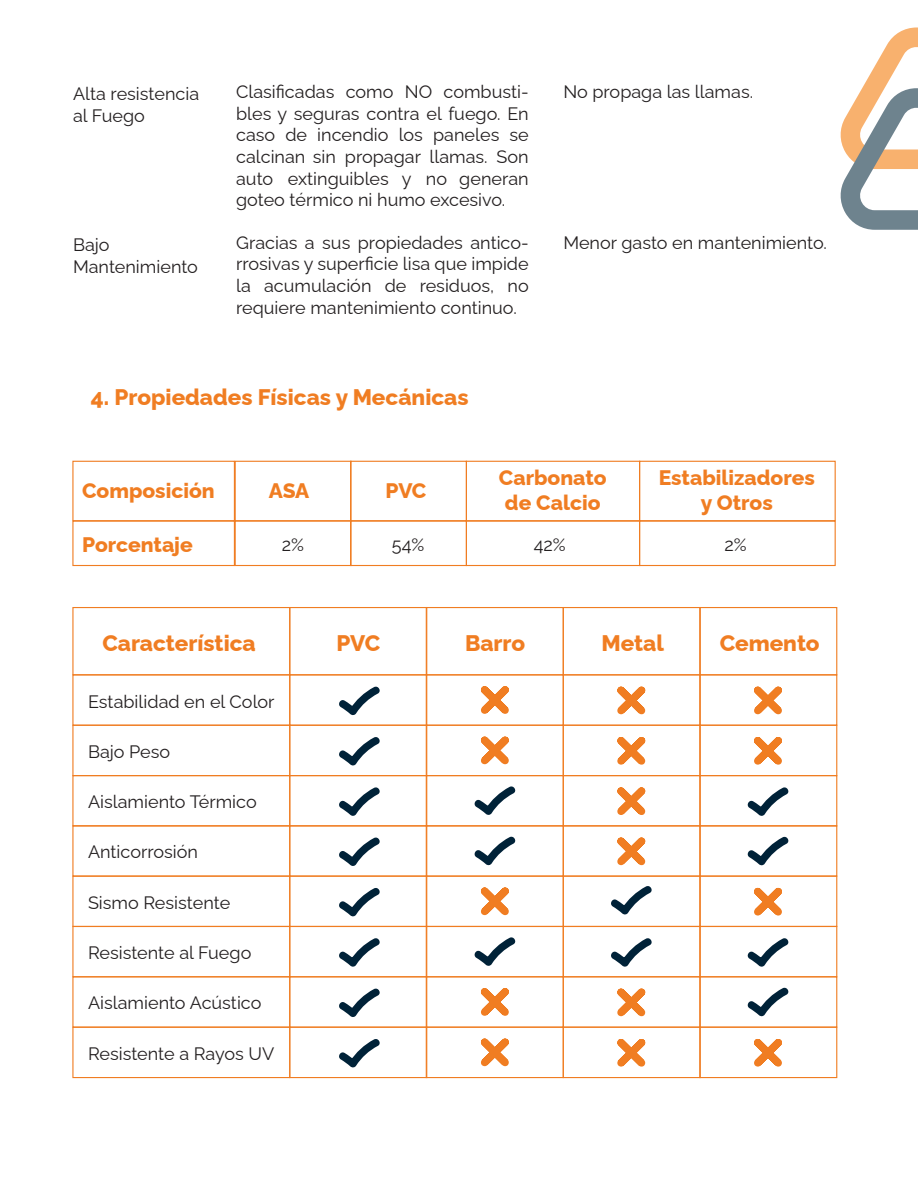
<style>
.page{position:relative;width:918px;height:1188px;background:#fff}
.page>*{position:absolute;margin:0;border:0;box-sizing:border-box;transform-origin:0 0}
.t1{font:800 22.5px "Raleway";color:#f07d22}
.t2{font:800 21px/25.2px "Raleway";color:#f07d22}
.t3{font:18px/21.6px "Raleway";color:#231f20}
</style>
<div class="page">
<div style="left:72px;top:607px;width:218px;height:68px;border:1px solid #f07d22"></div>
<div style="left:289px;top:607px;width:138px;height:68px;border:1px solid #f07d22"></div>
<div style="left:426px;top:607px;width:138px;height:68px;border:1px solid #f07d22"></div>
<div style="left:563px;top:607px;width:138px;height:68px;border:1px solid #f07d22"></div>
<div style="left:699px;top:607px;width:138px;height:68px;border:1px solid #f07d22"></div>
<div style="left:72px;top:674px;width:218px;height:52px;border:1px solid #f07d22"></div>
<div style="left:289px;top:674px;width:138px;height:52px;border:1px solid #f07d22"></div>
<div style="left:426px;top:674px;width:138px;height:52px;border:1px solid #f07d22"></div>
<div style="left:563px;top:674px;width:138px;height:52px;border:1px solid #f07d22"></div>
<div style="left:699px;top:674px;width:138px;height:52px;border:1px solid #f07d22"></div>
<svg style="left:339px;top:686px;width:41px;height:30px"></svg>
<svg style="left:481px;top:686px;width:28px;height:28px"></svg>
<svg style="left:617px;top:686px;width:29px;height:29px"></svg>
<svg style="left:754px;top:686px;width:28px;height:29px"></svg>
<div style="left:72px;top:725px;width:218px;height:51px;border:1px solid #f07d22"></div>
<div style="left:289px;top:725px;width:138px;height:51px;border:1px solid #f07d22"></div>
<div style="left:426px;top:725px;width:138px;height:51px;border:1px solid #f07d22"></div>
<div style="left:563px;top:725px;width:138px;height:51px;border:1px solid #f07d22"></div>
<div style="left:699px;top:725px;width:138px;height:51px;border:1px solid #f07d22"></div>
<svg style="left:339px;top:737px;width:41px;height:29px"></svg>
<svg style="left:481px;top:736px;width:28px;height:29px"></svg>
<svg style="left:617px;top:737px;width:29px;height:28px"></svg>
<svg style="left:754px;top:737px;width:28px;height:28px"></svg>
<div style="left:72px;top:775px;width:218px;height:52px;border:1px solid #f07d22"></div>
<div style="left:289px;top:775px;width:138px;height:52px;border:1px solid #f07d22"></div>
<div style="left:426px;top:775px;width:138px;height:52px;border:1px solid #f07d22"></div>
<div style="left:563px;top:775px;width:138px;height:52px;border:1px solid #f07d22"></div>
<div style="left:699px;top:775px;width:138px;height:52px;border:1px solid #f07d22"></div>
<svg style="left:339px;top:787px;width:41px;height:29px"></svg>
<svg style="left:617px;top:787px;width:29px;height:28px"></svg>
<div style="left:72px;top:825px;width:218px;height:52px;border:1px solid #f07d22"></div>
<div style="left:289px;top:825px;width:138px;height:52px;border:1px solid #f07d22"></div>
<div style="left:426px;top:825px;width:138px;height:52px;border:1px solid #f07d22"></div>
<div style="left:563px;top:825px;width:138px;height:52px;border:1px solid #f07d22"></div>
<div style="left:699px;top:825px;width:138px;height:52px;border:1px solid #f07d22"></div>
<svg style="left:339px;top:837px;width:41px;height:29px"></svg>
<svg style="left:617px;top:837px;width:29px;height:29px"></svg>
<div style="left:72px;top:876px;width:218px;height:51px;border:1px solid #f07d22"></div>
<div style="left:289px;top:876px;width:138px;height:51px;border:1px solid #f07d22"></div>
<div style="left:426px;top:876px;width:138px;height:51px;border:1px solid #f07d22"></div>
<div style="left:563px;top:876px;width:138px;height:51px;border:1px solid #f07d22"></div>
<div style="left:699px;top:876px;width:138px;height:51px;border:1px solid #f07d22"></div>
<svg style="left:339px;top:888px;width:41px;height:29px"></svg>
<svg style="left:481px;top:887px;width:28px;height:29px"></svg>
<svg style="left:754px;top:887px;width:28px;height:29px"></svg>
<div style="left:72px;top:926px;width:218px;height:51px;border:1px solid #f07d22"></div>
<div style="left:289px;top:926px;width:138px;height:51px;border:1px solid #f07d22"></div>
<div style="left:426px;top:926px;width:138px;height:51px;border:1px solid #f07d22"></div>
<div style="left:563px;top:926px;width:138px;height:51px;border:1px solid #f07d22"></div>
<div style="left:699px;top:926px;width:138px;height:51px;border:1px solid #f07d22"></div>
<svg style="left:339px;top:938px;width:41px;height:29px"></svg>
<div style="left:72px;top:976px;width:218px;height:52px;border:1px solid #f07d22"></div>
<div style="left:289px;top:976px;width:138px;height:52px;border:1px solid #f07d22"></div>
<div style="left:426px;top:976px;width:138px;height:52px;border:1px solid #f07d22"></div>
<div style="left:563px;top:976px;width:138px;height:52px;border:1px solid #f07d22"></div>
<div style="left:699px;top:976px;width:138px;height:52px;border:1px solid #f07d22"></div>
<svg style="left:339px;top:988px;width:41px;height:29px"></svg>
<svg style="left:481px;top:988px;width:28px;height:28px"></svg>
<svg style="left:617px;top:988px;width:29px;height:29px"></svg>
<div style="left:72px;top:1027px;width:218px;height:51px;border:1px solid #f07d22"></div>
<div style="left:289px;top:1027px;width:138px;height:51px;border:1px solid #f07d22"></div>
<div style="left:426px;top:1027px;width:138px;height:51px;border:1px solid #f07d22"></div>
<div style="left:563px;top:1027px;width:138px;height:51px;border:1px solid #f07d22"></div>
<div style="left:699px;top:1027px;width:138px;height:51px;border:1px solid #f07d22"></div>
<svg style="left:339px;top:1039px;width:41px;height:29px"></svg>
<svg style="left:481px;top:1038px;width:28px;height:29px"></svg>
<svg style="left:617px;top:1039px;width:29px;height:28px"></svg>
<svg style="left:754px;top:1039px;width:28px;height:28px"></svg>
<svg style="left:474px;top:786px;width:42px;height:29px"></svg>
<svg style="left:474px;top:836px;width:42px;height:30px"></svg>
<svg style="left:474px;top:937px;width:42px;height:29px"></svg>
<svg style="left:611px;top:886px;width:41px;height:29px"></svg>
<svg style="left:611px;top:938px;width:41px;height:29px"></svg>
<svg style="left:747px;top:787px;width:42px;height:29px"></svg>
<svg style="left:747px;top:836px;width:42px;height:30px"></svg>
<svg style="left:747px;top:938px;width:42px;height:29px"></svg>
<svg style="left:747px;top:987px;width:42px;height:30px"></svg>
<div style="left:72px;top:461px;width:163px;height:60px;border:1px solid #f07d22"></div>
<div style="left:235px;top:461px;width:117px;height:60px;border:1px solid #f07d22"></div>
<div style="left:350px;top:461px;width:117px;height:60px;border:1px solid #f07d22"></div>
<div style="left:466px;top:461px;width:174px;height:60px;border:1px solid #f07d22"></div>
<div style="left:639px;top:461px;width:197px;height:60px;border:1px solid #f07d22"></div>
<div style="left:72px;top:521px;width:163px;height:45px;border:1px solid #f07d22"></div>
<div style="left:235px;top:521px;width:117px;height:45px;border:1px solid #f07d22"></div>
<div style="left:350px;top:521px;width:117px;height:45px;border:1px solid #f07d22"></div>
<div style="left:466px;top:521px;width:174px;height:45px;border:1px solid #f07d22"></div>
<div style="left:639px;top:521px;width:197px;height:45px;border:1px solid #f07d22"></div>
<svg style="left:841px;top:27px;width:77px;height:203px"></svg>
<p class="t3" style="left:73px;top:81px;width:128px">Alta resistencia al Fuego</p>
<p class="t3" style="left:236px;top:79px;width:294px;text-align:justify">Clasificadas como NO combusti&shy;bles y seguras contra el fuego. En caso de incendio los paneles se calcinan sin propagar llamas. Son auto extinguibles y no generan goteo térmico ni humo excesivo.</p>
<p class="t3" style="left:563px;top:79px;width:191px">No propaga las llamas.</p>
<p class="t3" style="left:73px;top:232px;width:126px">Bajo<br>Mantenimiento</p>
<p class="t3" style="left:236px;top:230px;width:294px;text-align:justify">Gracias a sus propiedades antico&shy;rrosivas y superficie lisa que impide la acumulación de residuos, no requiere mantenimiento continuo.</p>
<p class="t3" style="left:563px;top:230px;width:265px">Menor gasto en mantenimiento.</p>
<p class="t1" style="left:91px;top:379px;width:379px">4. Propiedades Físicas y Mecánicas</p>
<p class="t2" style="left:82px;top:476px;width:134px">Composición</p>
<p class="t2" style="left:269px;top:476px;width:42px">ASA</p>
<p class="t2" style="left:386px;top:476px;width:42px">PVC</p>
<p class="t2" style="left:499px;top:462px;width:109px">Carbonato de Calcio</p>
<p class="t2" style="left:659px;top:462px;width:158px;text-align:center">Estabilizadores y Otros</p>
<p class="t2" style="left:82px;top:530px;width:112px">Porcentaje</p>
<p class="t3" style="left:282px;top:532px;width:24px">2%</p>
<p class="t3" style="left:392px;top:532px;width:34px">54%</p>
<p class="t3" style="left:534px;top:532px;width:34px">42%</p>
<p class="t3" style="left:725px;top:532px;width:24px">2%</p>
<p class="t1" style="left:102px;top:625px;width:155px">Característica</p>
<p class="t1" style="left:336px;top:625px;width:45px">PVC</p>
<p class="t1" style="left:465px;top:625px;width:62px">Barro</p>
<p class="t1" style="left:602px;top:625px;width:64px">Metal</p>
<p class="t1" style="left:720px;top:625px;width:101px">Cemento</p>
<p class="t3" style="left:88px;top:688px;width:188px">Estabilidad en el Color</p>
<p class="t3" style="left:88px;top:739px;width:84px">Bajo Peso</p>
<p class="t3" style="left:88px;top:789px;width:170px">Aislamiento Térmico</p>
<p class="t3" style="left:88px;top:839px;width:112px">Anticorrosión</p>
<p class="t3" style="left:88px;top:890px;width:144px">Sismo Resistente</p>
<p class="t3" style="left:88px;top:940px;width:165px">Resistente al Fuego</p>
<p class="t3" style="left:88px;top:990px;width:175px">Aislamiento Acústico</p>
<p class="t3" style="left:88px;top:1041px;width:188px">Resistente a Rayos UV</p>
</div>
